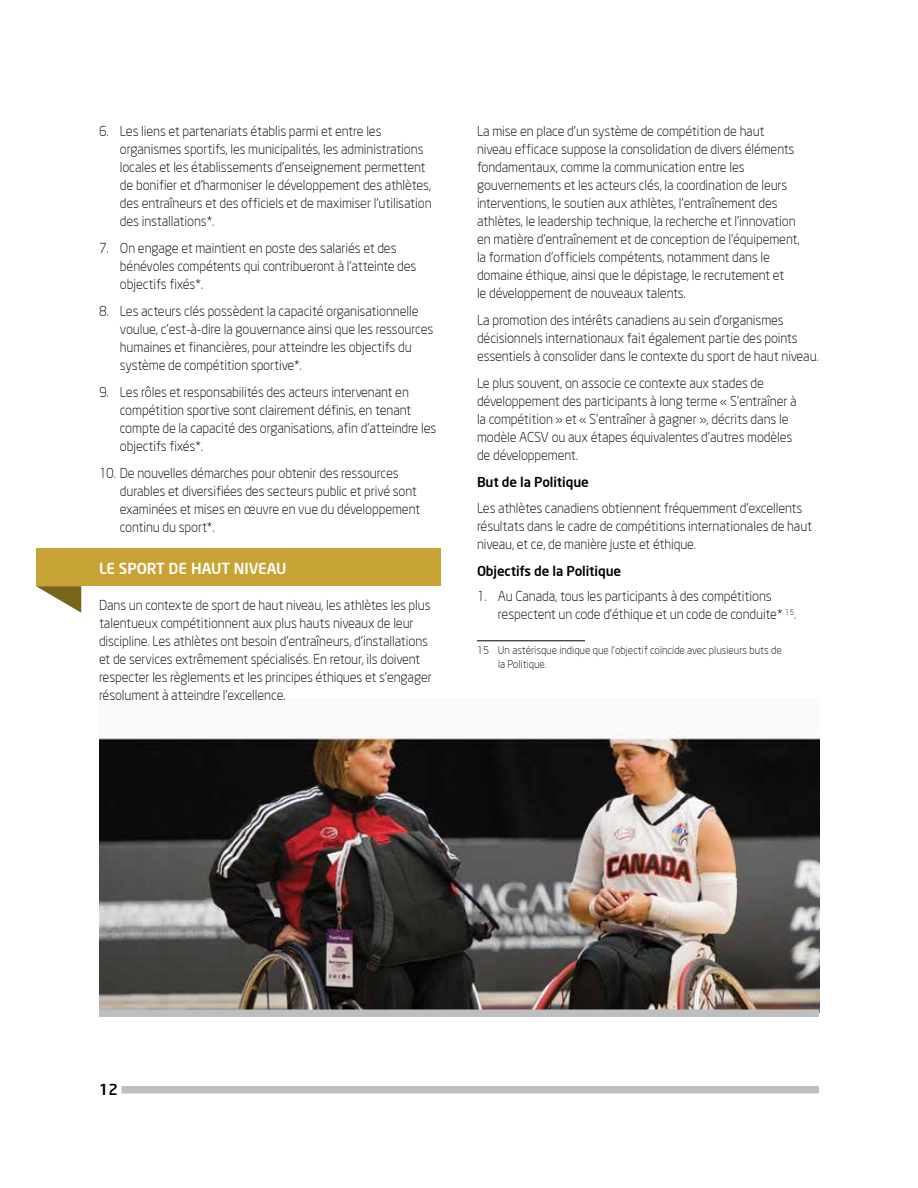
<style>
.page{position:relative;width:918px;height:1188px;background:#fff}
.page>*{position:absolute;margin:0;border:0;box-sizing:border-box;transform-origin:0 0}
.t1{font:500 15px "Neo Sans Two";color:#fff}
.t2{font:500 15px "Neo Sans Two";color:#000}
.t3{font:300 13.5px/18px "Neo Sans Two";letter-spacing:-.01em;color:#000}
.t4{font:500 13.5px "Neo Sans Two";letter-spacing:-.01em;color:#000}
.t5{font:300 10.5px/13.5px "Neo Sans Two";color:#000}
</style>
<div class="page">
<div style="left:122px;top:1086px;width:697px;height:8px;background:#bcbec0"></div>
<img style="left:99px;top:731px;width:720px;height:279px">
<div style="left:99px;top:1010px;width:720px;height:7px;background:#bcbec0"></div>
<div style="left:36px;top:549px;width:405px;height:37px;background:#c7a335"></div>
<svg style="left:36px;top:586px;width:45px;height:27px"></svg>
<hr style="left:477px;top:641px;width:108px;height:1px;background:#000">
<p class="t3" style="left:120px;top:122px;width:313px;text-indent:-21px">6. Les liens et partenariats établis parmi et entre les organismes sportifs, les municipalités, les administrations locales et les établissements d’enseignement permettent de bonifier et d’harmoniser le développement des athlètes, des entraîneurs et des officiels et de maximiser l’utilisation des installations*.</p>
<p class="t3" style="left:120px;top:239px;width:298px;text-indent:-21px">7. On engage et maintient en poste des salariés et des bénévoles compétents qui contribueront à l’atteinte des objectifs fixés*.</p>
<p class="t3" style="left:120px;top:302px;width:315px;text-indent:-21px">8. Les acteurs clés possèdent la capacité organisationnelle voulue, c’est-à-dire la gouvernance ainsi que les ressources humaines et financières, pour atteindre les objectifs du système de compétition sportive*.</p>
<p class="t3" style="left:120px;top:383px;width:318px;text-indent:-21px">9. Les rôles et responsabilités des acteurs intervenant en compétition sportive sont clairement définis, en tenant compte de la capacité des organisations, afin d’atteindre les objectifs fixés*.</p>
<p class="t3" style="left:120px;top:464px;width:302px;text-indent:-21px">10. De nouvelles démarches pour obtenir des ressources durables et diversifiées des secteurs public et privé sont examinées et mises en œuvre en vue du développement continu du sport*.</p>
<p class="t1" style="left:99px;top:559px;width:189px">LE SPORT DE HAUT NIVEAU</p>
<p class="t3" style="left:99px;top:596px;width:334px">Dans un contexte de sport de haut niveau, les athlètes les plus talentueux compétitionnent aux plus hauts niveaux de leur discipline. Les athlètes ont besoin d’entraîneurs, d’installations et de services extrêmement spécialisés. En retour, ils doivent respecter les règlements et les principes éthiques et s’engager résolument à atteindre l’excellence.</p>
<p class="t3" style="left:477px;top:122px;width:324px">La mise en place d’un système de compétition de haut niveau efficace suppose la consolidation de divers éléments fondamentaux, comme la communication entre les gouvernements et les acteurs clés, la coordination de leurs interventions, le soutien aux athlètes, l’entraînement des athlètes, le leadership technique, la recherche et l’innovation en matière d’entraînement et de conception de l’équipement, la formation d’officiels compétents, notamment dans le domaine éthique, ainsi que le dépistage, le recrutement et<br>le développement de nouveaux talents.</p>
<p class="t3" style="left:477px;top:311px;width:343px">La promotion des intérêts canadiens au sein d’organismes décisionnels internationaux fait également partie des points essentiels à consolider dans le contexte du sport de haut niveau.</p>
<p class="t3" style="left:477px;top:374px;width:321px">Le plus souvent, on associe ce contexte aux stades de développement des participants à long terme « S’entraîner à la compétition » et « S’entraîner à gagner », décrits dans le modèle ACSV ou aux étapes équivalentes d’autres modèles de développement.</p>
<p class="t4" style="left:477px;top:474px;width:113px">But de la Politique</p>
<p class="t3" style="left:477px;top:499px;width:337px">Les athlètes canadiens obtiennent fréquemment d’excellents résultats dans le cadre de compétitions internationales de haut niveau, et ce, de manière juste et éthique.</p>
<p class="t4" style="left:477px;top:562px;width:146px">Objectifs de la Politique</p>
<p class="t3" style="left:498px;top:587px;width:300px;text-indent:-21px">1. Au Canada, tous les participants à des compétitions respectent un code d’éthique et un code de conduite* <sup>15</sup>.</p>
<p class="t5" style="left:498px;top:644px;width:285px;text-indent:-21px">15 Un astérisque indique que l’objectif coïncide avec plusieurs buts de la Politique.</p>
<p class="t2" style="left:99px;top:1080px;width:20px">12</p>
</div>
